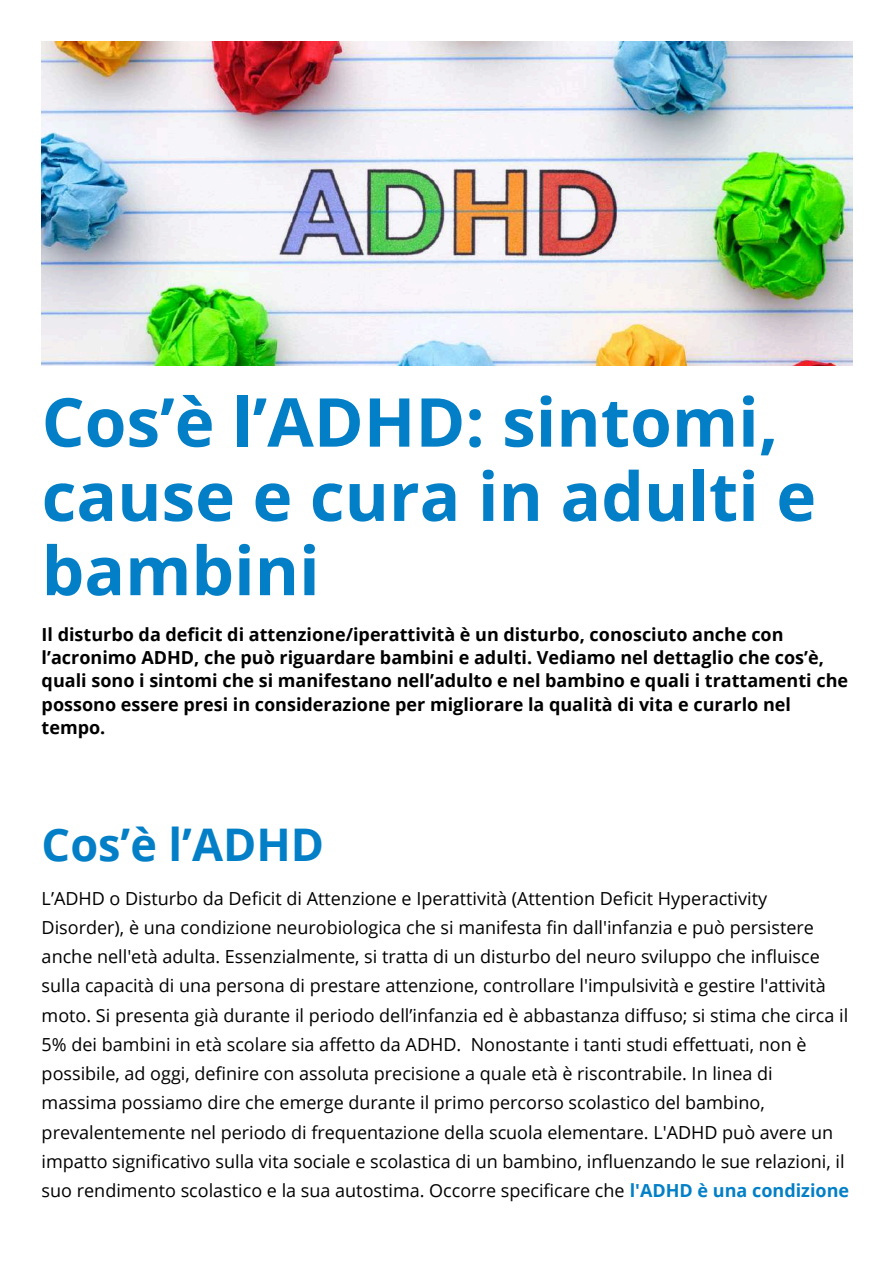
<style>
.page{position:relative;width:894px;height:1263px;background:#fff}
.page>*{position:absolute;margin:0;border:0;box-sizing:border-box;transform-origin:0 0}
.t1{font:700 67.5px/74.2px "Open Sans";color:#027fc7}
.t2{font:700 45px "Open Sans";color:#027fc7}
.t3{font:18px/29.2px "Open Sans";color:#000}
.t4{font:700 18px/23.1px "Open Sans";color:#000}
.s1{font-weight:700;color:#027fc7}
</style>
<div class="page">
<img style="left:42px;top:42px;width:810px;height:324px">
<h1 class="t1" style="left:42px;top:383px;width:775px">Cos’è l’ADHD: sintomi, cause e cura in adulti e bambini</h1>
<p class="t4" style="left:42px;top:623px;width:807px">Il disturbo da deficit di attenzione/iperattività è un disturbo, conosciuto anche con l’acronimo ADHD, che può riguardare bambini e adulti. Vediamo nel dettaglio che cos’è, quali sono i sintomi che si manifestano nell’adulto e nel bambino e quali i trattamenti che possono essere presi in considerazione per migliorare la qualità di vita e curarlo nel tempo.</p>
<h2 class="t2" style="left:42px;top:813px;width:284px">Cos’è l’ADHD</h2>
<p class="t3" style="left:42px;top:883px;width:808px">L’ADHD o Disturbo da Defi cit di Attenzione e Iperattività (Attention Defi cit Hyperactivity Disorder), è una condizione neurobiologica che si manifesta fi n dall'infanzia e può persistere anche nell'età adulta. Essenzialmente, si tratta di un disturbo del neuro sviluppo che infl uisce sulla capacità di una persona di prestare attenzione, controllare l'impulsività e gestire l'attività moto. Si presenta già durante il periodo dell’infanzia ed è abbastanza diffuso; si stima che circa il 5% dei bambini in età scolare sia affetto da ADHD. Nonostante i tanti studi effettuati, non è possibile, ad oggi, defi nire con assoluta precisione a quale età è riscontrabile. In linea di massima possiamo dire che emerge durante il primo percorso scolastico del bambino, prevalentemente nel periodo di frequentazione della scuola elementare. L'ADHD può avere un impatto significativo sulla vita sociale e scolastica di un bambino, infl uenzando le sue relazioni, il suo rendimento scolastico e la sua autostima. Occorre specificare che <span class="s1">l'ADHD è una condizione</span></p>
</div>
